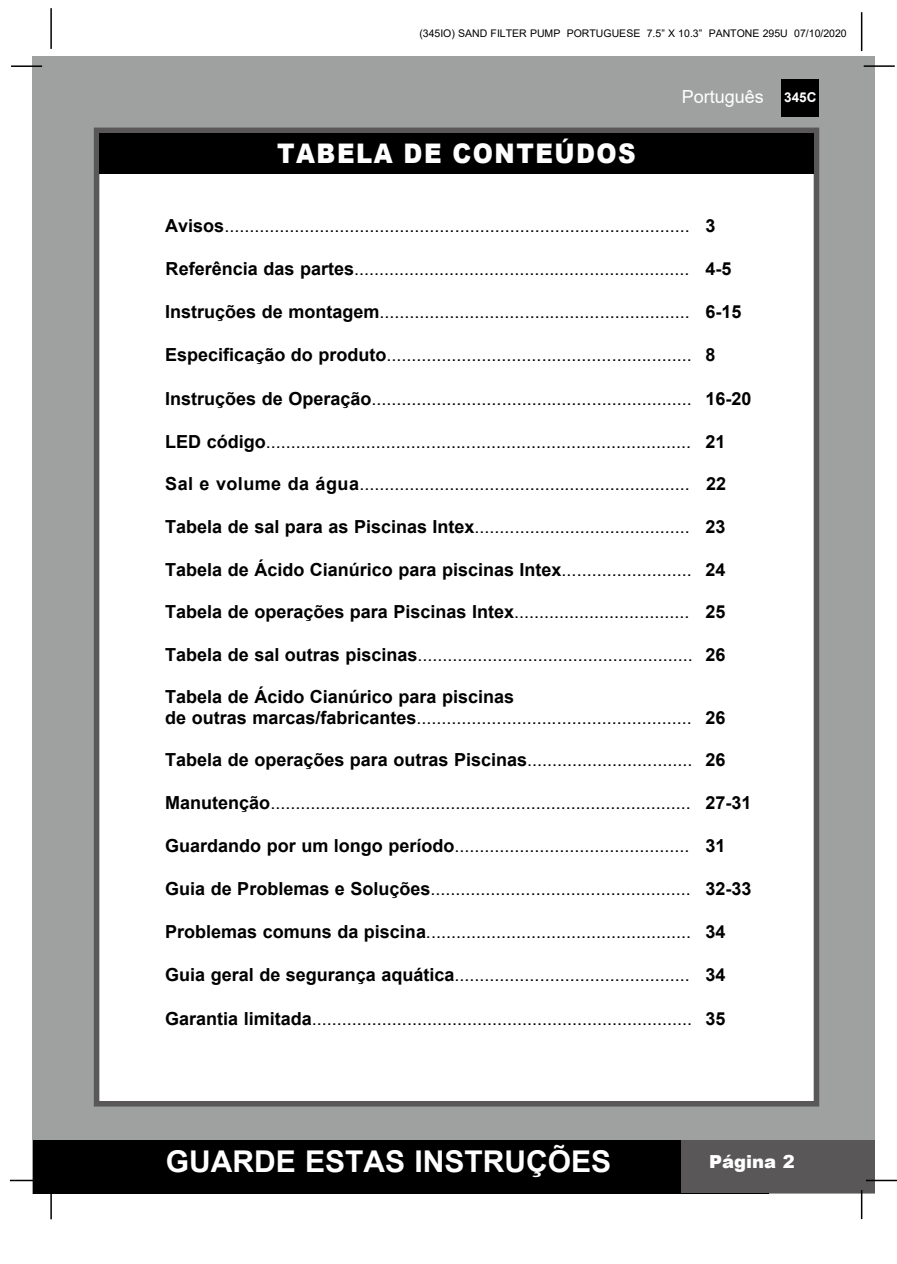
<style>
.page{position:relative;width:897px;height:1264px;background:#fff}
.page>*{position:absolute;margin:0;border:0;box-sizing:border-box;transform-origin:0 0}
.t1{font:700 30px "Arial";color:#fff}
.t2{font:900 27px "Arial";letter-spacing:.06em;color:#fff;scale:.9 1}
.t3{font:18px "Arial";color:#000}
.t4{font:700 18px/21px "Arial";color:#000}
.t5{font:18px "Arial";color:#fff}
.t6{font:900 18px "Arial";color:#fff}
.t7{font:700 13.5px "Arial";color:#fff}
.t8{font:10.5px "Arial";color:#000}
.s1{font-weight:700}
.s2{font-weight:400}
</style>
<div class="page">
<div style="left:33px;top:56px;width:842px;height:1137px;background:#9fa0a0"></div>
<hr style="left:50px;top:8px;width:2px;height:41px;background:#000">
<hr style="left:860px;top:12px;width:2px;height:39px;background:#000">
<div style="left:781px;top:79px;width:38px;height:38px;background:#000"></div>
<div style="left:33px;top:1140px;width:735px;height:53px;background:#000"></div>
<div style="left:681px;top:1140px;width:194px;height:53px;background:#595757"></div>
<hr style="left:11px;top:65px;width:31px;height:2px;background:#000">
<hr style="left:863px;top:65px;width:31px;height:2px;background:#000">
<hr style="left:865px;top:1179px;width:31px;height:2px;background:#000">
<hr style="left:860px;top:1190px;width:2px;height:29px;background:#000">
<hr style="left:50px;top:1188px;width:2px;height:31px;background:#000">
<hr style="left:10px;top:1179px;width:31px;height:2px;background:#000">
<div style="left:94px;top:128px;width:725px;height:978px;background:#fff;border:6px solid #595757"></div>
<div style="left:99px;top:133px;width:715px;height:41px;background:#000"></div>
<p class="t8" style="left:419px;top:26px;width:429px">(345IO) SAND FILTER PUMP PORTUGUESE 7.5” X 10.3” PANTONE 295U 07/10/2020</p>
<h2 class="t2" style="left:277px;top:134px;width:88px">TABELA</h2>
<h2 class="t2" style="left:403px;top:134px;width:100px">DE CONTE</h2>
<h2 class="t2" style="left:554px;top:134px;width:47px">ÚDOS</h2>
<p class="t5" style="left:681px;top:84px;width:84px">Português</p>
<p class="t7" style="left:784px;top:88px;width:34px">345C</p>
<p class="t3" style="left:165px;top:213px;width:551px"><span class="s1">Avisos</span>............................................................................................. <span class="s1">3</span></p>
<p class="t3" style="left:165px;top:256px;width:567px"><span class="s1">referência das partes</span>................................................................... <span class="s1">4-5</span></p>
<p class="t3" style="left:165px;top:299px;width:578px"><span class="s1">Instruções de montagem</span>.............................................................. <span class="s1">6-15</span></p>
<p class="t3" style="left:165px;top:343px;width:552px"><span class="s1">Especificação do produto</span>............................................................. <span class="s1">8</span></p>
<p class="t3" style="left:165px;top:386px;width:588px"><span class="s1">Instruções de Operação</span>................................................................ <span class="s1">16-20</span></p>
<p class="t3" style="left:165px;top:429px;width:562px"><span class="s1">LED código</span>..................................................................................... <span class="s1">21</span></p>
<p class="t3" style="left:165px;top:471px;width:562px"><span class="s1">Sal e volume da água</span>.................................................................. <span class="s1">22</span></p>
<p class="t3" style="left:165px;top:514px;width:562px"><span class="s1">Tabela de sal para as Piscinas Intex</span>........................................... <span class="s1">23</span></p>
<p class="t4" style="left:165px;top:559px;width:562px">Tabela de Ácido Cianúrico para piscinas Intex<span class="s2">..........................</span> 24</p>
<p class="t4" style="left:165px;top:602px;width:562px">Tabela de operações para Piscinas Intex<span class="s2">...................................</span> 25</p>
<p class="t3" style="left:165px;top:642px;width:562px"><span class="s1">Tabela de sal outras piscinas</span>....................................................... <span class="s1">26</span></p>
<p class="t4" style="left:165px;top:686px;width:562px">Tabela de Ácido Cianúrico para piscinas<br>de outras marcas/fabricantes<span class="s2">.......................................................</span> 26</p>
<p class="t4" style="left:165px;top:749px;width:562px">Tabela de operações para outras Piscinas<span class="s2">.................................</span> 26</p>
<p class="t3" style="left:165px;top:790px;width:588px"><span class="s1">Manutenção</span>.................................................................................... <span class="s1">27-31</span></p>
<p class="t3" style="left:165px;top:833px;width:562px"><span class="s1">Guardando por um longo período</span>............................................... <span class="s1">31</span></p>
<p class="t3" style="left:165px;top:876px;width:588px"><span class="s1">Guia de Problemas e Soluções</span>.................................................... <span class="s1">32-33</span></p>
<p class="t3" style="left:165px;top:919px;width:562px"><span class="s1">Problemas comuns da piscina</span>..................................................... <span class="s1">34</span></p>
<p class="t3" style="left:165px;top:962px;width:562px"><span class="s1">Guia geral de segurança aquática</span>............................................... <span class="s1">34</span></p>
<p class="t3" style="left:165px;top:1006px;width:562px"><span class="s1">Garantia limitada</span>............................................................................ <span class="s1">35</span></p>
<h1 class="t1" style="left:166px;top:1140px;width:447px">GUARDE ESTAS INSTRUÇÕES</h1>
<p class="t6" style="left:709px;top:1148px;width:87px">PÁGINA 2</p>
</div>
